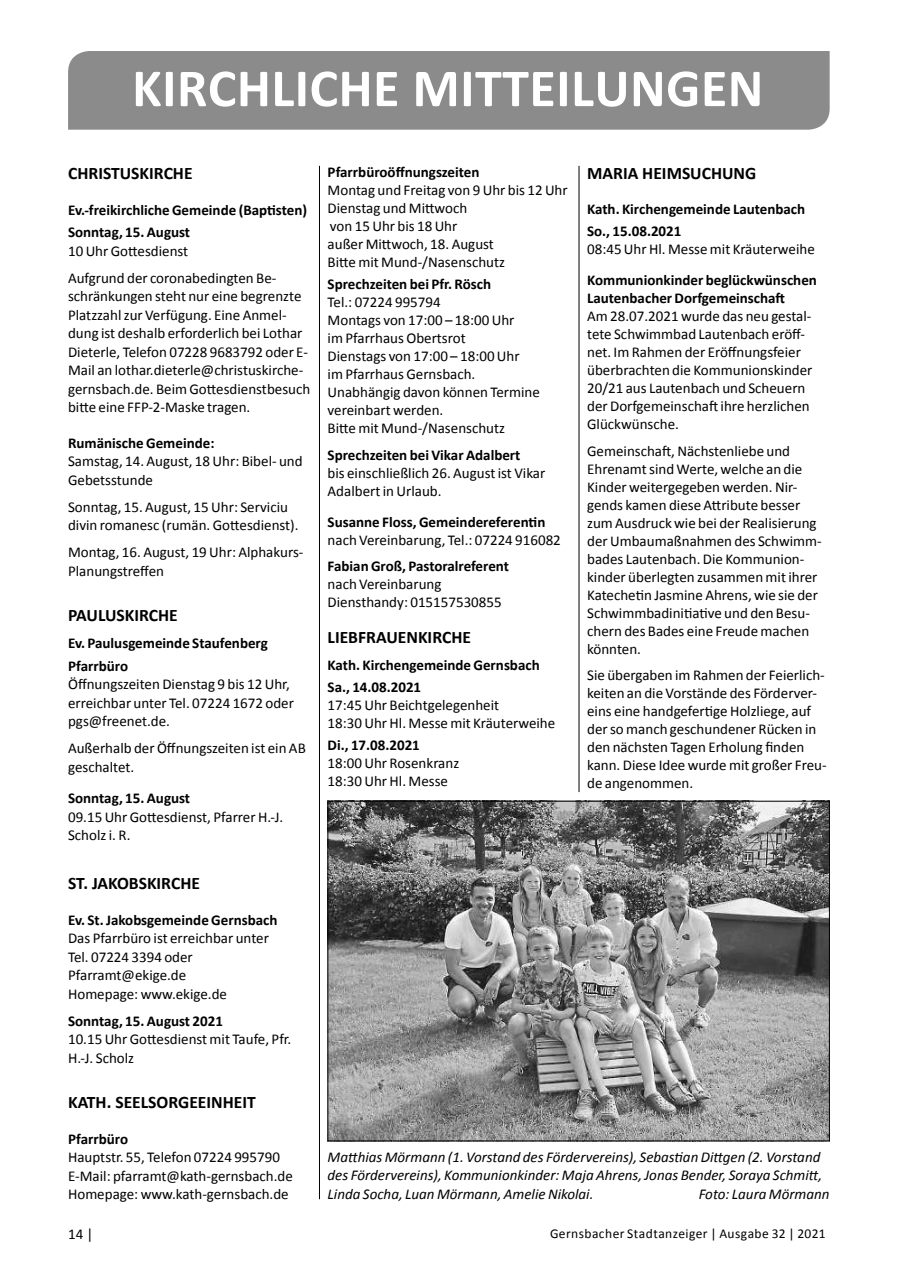
<style>
.page{position:relative;width:902px;height:1280px;background:#fff}
.page>*{position:absolute;margin:0;border:0;box-sizing:border-box;transform-origin:0 0}
.t1{font:700 54px "Calibri";letter-spacing:.01em;color:#fff}
.t2{font:700 17.55px "Calibri";color:#000}
.t3{font:15px/18px "Calibri";color:#000}
.t4{font:700 15px/22.8px "Calibri";color:#000}
.t5{font:italic 15px/18.8px "Calibri";color:#000;text-align:justify}
.t6{font:13.5px "Calibri";letter-spacing:.025em;color:#000}
</style>
<div class="page">
<hr style="left:578px;top:166px;width:1px;height:626px;background:#000">
<hr style="left:319px;top:166px;width:1px;height:1033px;background:#000">
<div style="left:68px;top:51px;width:761px;height:79px;background:#8b8b8b"></div>
<img style="left:329px;top:803px;width:498px;height:336px">
<h1 class="t1" style="left:132px;top:54px;width:632px">KIRCHLICHE MITTEILUNGEN</h1>
<p class="t2" style="left:68px;top:162px;width:126px">CHRISTUSKIRCHE</p>
<p class="t4" style="left:68px;top:198px;width:240px">Ev.-freikirchliche Gemeinde (Baptisten)<br>Sonntag, 15. August</p>
<p class="t3" style="left:68px;top:237px;width:210px;line-height:27px">10 Uhr Gottesdienst<br>Aufgrund der coronabedingten Be-</p>
<p class="t3" style="left:68px;top:287px;width:244px;line-height:18.5px">schränkungen steht nur eine begrenzte Platzzahl zur Verfügung. Eine Anmel&shy;dung ist deshalb erforderlich bei Lothar Dieterle, Telefon 07228 9683792 oder E-Mail an lothar.dieterle@christuskirche&shy;gernsbach.de. Beim Gottesdienstbesuch bitte eine FFP-2-Maske tragen.</p>
<p class="t4" style="left:68px;top:431px;width:148px">Rumänische Gemeinde:</p>
<p class="t3" style="left:68px;top:452px;width:236px;line-height:18.5px">Samstag, 14. August, 18 Uhr: Bibel- und<br>Gebetsstunde</p>
<p class="t3" style="left:68px;top:498px;width:232px;line-height:18.5px">Sonntag, 15. August, 15 Uhr: Serviciu divin romanesc (rumän. Gottesdienst).</p>
<p class="t3" style="left:68px;top:543px;width:237px;line-height:18.5px">Montag, 16. August, 19 Uhr: Alphakurs-<br>Planungstreffen</p>
<p class="t2" style="left:68px;top:604px;width:111px">PAULUSKIRCHE</p>
<p class="t4" style="left:68px;top:632px;width:201px">Ev. Paulusgemeinde Staufenberg<br>Pfarrbüro</p>
<p class="t3" style="left:68px;top:675px;width:227px;line-height:18.5px">Öffnungszeiten Dienstag 9 bis 12 Uhr, erreichbar unter Tel. 07224 1672 oder pgs@freenet.de.</p>
<p class="t3" style="left:68px;top:739px;width:239px;line-height:18.5px">Außerhalb der Öffnungszeiten ist ein AB geschaltet.</p>
<p class="t4" style="left:68px;top:787px;width:124px">Sonntag, 15. August</p>
<p class="t3" style="left:68px;top:807px;width:217px;line-height:18.5px">09.15 Uhr Gottesdienst, Pfarrer H.-J.<br>Scholz i. R.</p>
<p class="t2" style="left:68px;top:872px;width:133px">ST. JAKOBSKIRCHE</p>
<p class="t4" style="left:68px;top:908px;width:211px">Ev. St. Jakobsgemeinde Gernsbach</p>
<p class="t3" style="left:68px;top:929px;width:202px;line-height:18.5px">Das Pfarrbüro ist erreichbar unter<br>Tel. 07224 3394 oder<br>Pfarramt@ekige.de<br>Homepage: www.ekige.de</p>
<p class="t4" style="left:68px;top:1009px;width:156px">Sonntag, 15. August 2021</p>
<p class="t3" style="left:68px;top:1030px;width:225px;line-height:18.5px">10.15 Uhr Gottesdienst mit Taufe, Pfr.<br>H.-J. Scholz</p>
<p class="t2" style="left:68px;top:1091px;width:189px">KATH. SEELSORGEEINHEIT</p>
<p class="t4" style="left:68px;top:1127px;width:61px">Pfarrbüro</p>
<p class="t3" style="left:68px;top:1148px;width:226px;line-height:18.5px">Hauptstr. 55, Telefon 07224 995790<br>E-Mail: pfarramt@kath-gernsbach.de<br>Homepage: www.kath-gernsbach.de</p>
<p class="t4" style="left:327px;top:161px;width:153px">Pfarrbüroöffnungszeiten</p>
<p class="t3" style="left:327px;top:181px;width:241px">Montag und Freitag von 9 Uhr bis 12 Uhr<br>Dienstag und Mittwoch<br>von 15 Uhr bis 18 Uhr<br>außer Mittwoch, 18. August<br>Bitte mit Mund-/Nasenschutz</p>
<p class="t4" style="left:327px;top:273px;width:165px">Sprechzeiten bei Pfr. Rösch</p>
<p class="t3" style="left:327px;top:293px;width:214px">Tel.: 07224 995794<br>Montags von 17:00 – 18:00 Uhr<br>im Pfarrhaus Obertsrot<br>Dienstags von 17:00 – 18:00 Uhr<br>im Pfarrhaus Gernsbach.<br>Unabhängig davon können Termine vereinbart werden.<br>Bitte mit Mund-/Nasenschutz</p>
<p class="t4" style="left:327px;top:443px;width:194px">Sprechzeiten bei Vikar Adalbert</p>
<p class="t3" style="left:327px;top:464px;width:219px">bis einschließlich 26. August ist Vikar<br>Adalbert in Urlaub.</p>
<p class="t4" style="left:327px;top:510px;width:219px">Susanne Floss, Gemeindereferentin</p>
<p class="t3" style="left:327px;top:531px;width:235px">nach Vereinbarung, Tel.: 07224 916082</p>
<p class="t4" style="left:327px;top:555px;width:183px">Fabian Groß, Pastoralreferent</p>
<p class="t3" style="left:327px;top:575px;width:176px">nach Vereinbarung<br>Diensthandy: 015157530855</p>
<p class="t2" style="left:327px;top:626px;width:145px">LIEBFRAUENKIRCHE</p>
<p class="t4" style="left:327px;top:654px;width:214px;line-height:22.2px">Kath. Kirchengemeinde Gernsbach<br>Sa., 14.08.2021</p>
<p class="t3" style="left:327px;top:696px;width:229px">17:45 Uhr Beichtgelegenheit<br>18:30 Uhr Hl. Messe mit Kräuterweihe</p>
<p class="t4" style="left:327px;top:734px;width:94px">Di., 17.08.2021</p>
<p class="t3" style="left:327px;top:754px;width:133px">18:00 Uhr Rosenkranz<br>18:30 Uhr Hl. Messe</p>
<p class="t2" style="left:587px;top:162px;width:171px">MARIA HEIMSUCHUNG</p>
<p class="t4" style="left:587px;top:198px;width:220px;line-height:22.2px">Kath. Kirchengemeinde Lautenbach<br>So., 15.08.2021</p>
<p class="t3" style="left:587px;top:240px;width:229px">08:45 Uhr Hl. Messe mit Kräuterweihe</p>
<p class="t4" style="left:587px;top:271px;width:231px;line-height:18px">Kommunionkinder beglückwünschen<br>Lautenbacher Dorfgemeinschaft</p>
<p class="t3" style="left:587px;top:307px;width:227px">Am 28.07.2021 wurde das neu gestal&shy;tete Schwimmbad Lautenbach eröff&shy;net. Im Rahmen der Eröffnungsfeier überbrachten die Kommunionskinder 20/21 aus Lautenbach und Scheuern der Dorfgemeinschaft ihre herzlichen Glückwünsche.</p>
<p class="t3" style="left:587px;top:442px;width:236px">Gemeinschaft, Nächstenliebe und Ehrenamt sind Werte, welche an die Kinder weitergegeben werden. Nir&shy;gends kamen diese Attribute besser zum Ausdruck wie bei der Realisierung der Umbaumaßnahmen des Schwimm&shy;bades Lautenbach. Die Kommunion&shy;kinder überlegten zusammen mit ihrer Katechetin Jasmine Ahrens, wie sie der Schwimmbadinitiative und den Besu&shy;chern des Bades eine Freude machen könnten.</p>
<p class="t3" style="left:587px;top:666px;width:241px">Sie übergaben im Rahmen der Feierlich&shy;keiten an die Vorstände des Förderver&shy;eins eine handgefertige Holzliege, auf der so manch geschundener Rücken in den nächsten Tagen Erholung finden kann. Diese Idee wurde mit großer Freu&shy;de angenommen.</p>
<p class="t5" style="left:327px;top:1147px;width:496px">Matthias Mörmann (1. Vorstand des Fördervereins), Sebastian Dittgen (2. Vorstand des Fördervereins), Kommunionkinder: Maja Ahrens, Jonas Bender, Soraya Schmitt, Linda Socha, Luan Mörmann, Amelie Nikolai.</p>
<p class="t5" style="left:698px;top:1184px;width:132px">Foto: Laura Mörmann</p>
<p class="t3" style="left:68px;top:1225px;width:27px">14 |</p>
<p class="t6" style="left:550px;top:1225px;width:277px">Gernsbacher Stadtanzeiger | Ausgabe 32 | 2021</p>
</div>
